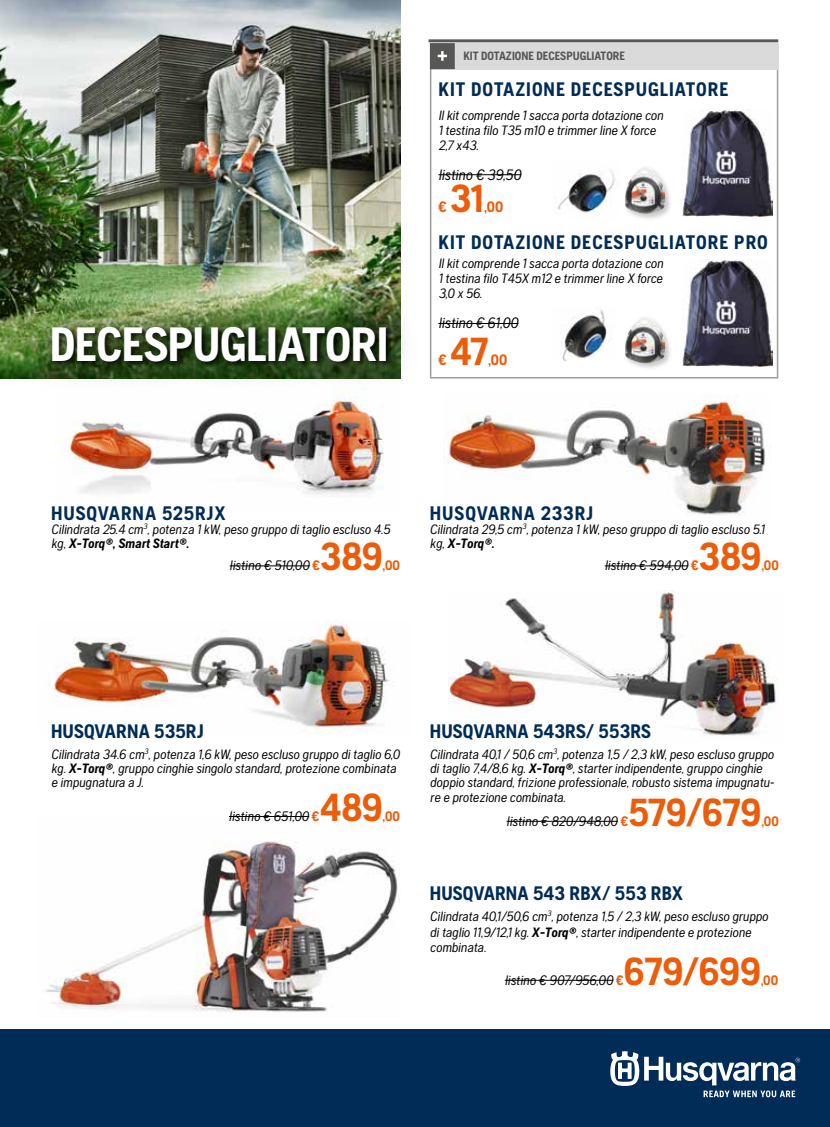
<style>
.page{position:relative;width:830px;height:1127px;background:#fff}
.page>*{position:absolute;margin:0;border:0;box-sizing:border-box;transform-origin:0 0}
.t1{font:700 48px "Husqvarna Gothic";letter-spacing:-.01em;color:#fff}
.t2{font:700 39px "Husqvarna Gothic";color:#eb5d0b}
.t3{font:700 19.5px "Husqvarna Gothic";letter-spacing:.05em;color:#002c57}
.t4{font:700 19.5px "Husqvarna Gothic";letter-spacing:.01em;color:#002c57}
.t5{font:700 19.5px "Husqvarna Gothic";letter-spacing:.005em;color:#002c57}
.t6{font:italic 15px "Husqvarna Gothic";letter-spacing:.01em;color:#000}
.t7{font:700 15px "Husqvarna Gothic";color:#eb5d0b}
.t8{font:italic 13.65px "Husqvarna Gothic";letter-spacing:.01em;color:#000}
.t9{font:700 13.65px "Husqvarna Gothic";letter-spacing:.01em;color:#eb5d0b}
.t10{font:italic 13.5px/14.2px "Husqvarna Gothic";color:#000}
.t11{font:700 12px "Husqvarna Gothic";color:#575756}
.s1{font-weight:700}
.s2{font-weight:700;font-style:normal;color:#eb5d0b}
</style>
<div class="page">
<div style="left:0;top:1029px;width:829px;height:98px;background:#002c57"></div>
<svg style="left:610px;top:1051px;width:189px;height:46px"></svg>
<div style="left:429px;top:67px;width:349px;height:311px;border:2px solid #9d9d9c"></div>
<img style="left:0;top:0;width:400px;height:378px">
<div style="left:20px;top:294px;width:398px;height:99px;background:#000;opacity:.4"></div>
<img style="left:682px;top:109px;width:90px;height:107px">
<img style="left:682px;top:259px;width:90px;height:107px">
<div style="left:623px;top:315px;width:49px;height:56px;background:#9d9d9c;opacity:.55"></div>
<img style="left:624px;top:316px;width:41px;height:47px">
<div style="left:623px;top:165px;width:49px;height:56px;background:#9d9d9c;opacity:.55"></div>
<img style="left:624px;top:167px;width:41px;height:47px">
<img style="left:554px;top:170px;width:61px;height:44px">
<img style="left:561px;top:307px;width:48px;height:54px">
<div style="left:454px;top:43px;width:324px;height:26px;background:#dadada"></div>
<hr style="left:428px;top:39px;width:350px;height:3px;background:#575756">
<svg style="left:429px;top:43px;width:25px;height:26px"></svg>
<img style="left:443px;top:396px;width:322px;height:119px">
<img style="left:448px;top:590px;width:329px;height:147px">
<img style="left:46px;top:840px;width:354px;height:173px">
<img style="left:55px;top:387px;width:344px;height:107px">
<img style="left:54px;top:621px;width:335px;height:114px">
<hr style="left:438px;top:323px;width:80px;height:1px;background:#000">
<hr style="left:438px;top:174px;width:83px;height:1px;background:#000">
<hr style="left:604px;top:565px;width:84px;height:1px;background:#000">
<hr style="left:504px;top:980px;width:109px;height:1px;background:#000">
<hr style="left:506px;top:821px;width:111px;height:1px;background:#000">
<hr style="left:229px;top:565px;width:80px;height:1px;background:#000">
<hr style="left:229px;top:816px;width:80px;height:1px;background:#000">
<h1 class="t1" style="left:50px;top:316px;width:340px">DECESPUGLIATORI</h1>
<p class="t11" style="left:463px;top:49px;width:163px">KIT DOTAZIONE DECESPUGLIATORE</p>
<h3 class="t3" style="left:438px;top:78px;width:291px">KIT DOTAZIONE DECESPUGLIATORE</h3>
<p class="t10" style="left:438px;top:107px;width:226px;line-height:15px">Il kit comprende 1 sacca porta dotazione con<br>1 testina filo T35 m10 e trimmer line X force<br>2,7 x43.</p>
<p class="t6" style="left:438px;top:166px;width:84px">listino € 39,50</p>
<p class="t7" style="left:438px;top:198px;width:10px">€</p>
<h2 class="t2" style="left:450px;top:176px;width:36px">31</h2>
<p class="t7" style="left:484px;top:198px;width:21px">,00</p>
<h3 class="t3" style="left:438px;top:231px;width:331px">KIT DOTAZIONE DECESPUGLIATORE PRO</h3>
<p class="t10" style="left:438px;top:256px;width:226px;line-height:15px;text-align:justify">Il kit comprende 1 sacca porta dotazione con 1 testina filo T45X m12 e trimmer line X force 3,0 x 56.</p>
<p class="t6" style="left:438px;top:315px;width:81px">listino € 61,00</p>
<p class="t7" style="left:438px;top:351px;width:10px">€</p>
<h2 class="t2" style="left:450px;top:328px;width:40px">47</h2>
<p class="t7" style="left:488px;top:351px;width:21px">,00</p>
<h3 class="t3" style="left:51px;top:502px;width:176px">HUSQVARNA 525RJX</h3>
<p class="t10" style="left:51px;top:522px;width:340px">Cilindrata 25.4 cm<sup>3</sup>, potenza 1 kW, peso gruppo di taglio escluso 4.5 kg, <span class="s1">X-Torq®, Smart Start®.</span></p>
<p class="t8" style="left:229px;top:558px;width:92px">listino € 510,00 <span class="s2">€</span></p>
<h2 class="t2" style="left:320px;top:534px;width:64px">389</h2>
<p class="t9" style="left:382px;top:558px;width:19px">,00</p>
<h3 class="t3" style="left:429px;top:502px;width:165px">HUSQVARNA 233RJ</h3>
<p class="t10" style="left:429px;top:522px;width:336px">Cilindrata 29,5 cm<sup>3</sup>, potenza 1 kW, peso gruppo di taglio escluso 5.1 kg, <span class="s1">X-Torq®.</span></p>
<p class="t8" style="left:604px;top:558px;width:96px">listino € 594,00 <span class="s2">€</span></p>
<h2 class="t2" style="left:698px;top:534px;width:64px">389</h2>
<p class="t9" style="left:761px;top:558px;width:19px">,00</p>
<h3 class="t4" style="left:51px;top:720px;width:154px">HUSQVARNA 535RJ</h3>
<p class="t10" style="left:51px;top:747px;width:350px">Cilindrata 34.6 cm<sup>3</sup>, potenza 1,6 kW, peso escluso gruppo di taglio 6,0 kg. <span class="s1">X-Torq®</span>, gruppo cinghie singolo standard, protezione combinata e impugnatura a J.</p>
<p class="t8" style="left:229px;top:808px;width:92px">listino € 651,00 <span class="s2">€</span></p>
<h2 class="t2" style="left:319px;top:785px;width:64px">489</h2>
<p class="t9" style="left:382px;top:808px;width:19px">,00</p>
<h3 class="t5" style="left:429px;top:720px;width:222px">HUSQVARNA 543RS/ 553RS</h3>
<p class="t10" style="left:429px;top:747px;width:346px">Cilindrata 40,1 / 50,6 cm<sup>3</sup>, potenza 1,5 / 2,3 kW, peso escluso gruppo di taglio 7,4/8,6 kg. <span class="s1">X-Torq®</span>, starter indipendente, gruppo cinghie doppio standard, frizione professionale, robusto sistema impugnatu&shy;re e protezione combinata.</p>
<p class="t8" style="left:506px;top:813px;width:123px">listino € 820/948,00 <span class="s2">€</span></p>
<h2 class="t2" style="left:628px;top:790px;width:134px">579/679</h2>
<p class="t9" style="left:761px;top:813px;width:19px">,00</p>
<h3 class="t4" style="left:429px;top:882px;width:254px">HUSQVARNA 543 RBX/ 553 RBX</h3>
<p class="t10" style="left:429px;top:908px;width:339px;line-height:15.6px">Cilindrata 40,1/50,6 cm<sup>3</sup>, potenza 1,5 / 2,3 kW, peso escluso gruppo di taglio 11,9/12,1 kg. <span class="s1">X-Torq®</span>, starter indipendente e protezione combinata.</p>
<p class="t8" style="left:504px;top:972px;width:120px">listino € 907/956,00 <span class="s2">€</span></p>
<h2 class="t2" style="left:623px;top:948px;width:138px">679/699</h2>
<p class="t9" style="left:760px;top:972px;width:19px">,00</p>
</div>
